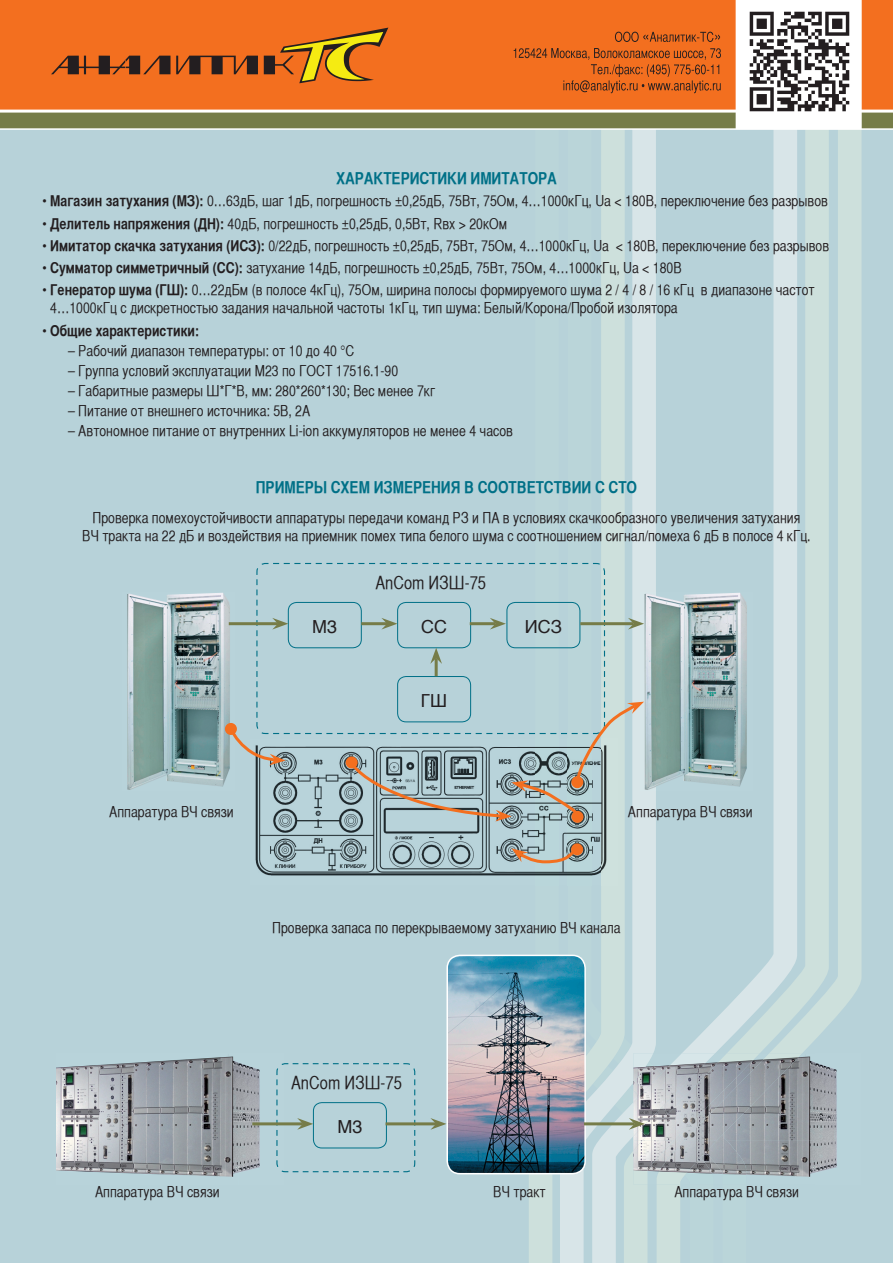
<style>
.page{position:relative;width:893px;height:1263px;background:#fff}
.page>*{position:absolute;margin:0;border:0;box-sizing:border-box;transform-origin:0 0}
.t1{font:18px "Helvetica CY Plain";color:#231e20}
.t2{font:18px "Helvetica";color:#231e20}
.t3{font:16.5px "Helvetica CY Bold";color:#007087}
.t4{font:15px/18px "Helvetica CY Plain";color:#231e20}
.t5{font:15px "Helvetica CY Bold";color:#231e20}
.s1{font-family:"Helvetica CY Bold"}
.s2{font-family:"Helvetica CY Plain"}
</style>
<div class="page">
<div style="left:0;top:115px;width:893px;height:1148px;background:#b7d2d9"></div>
<svg style="left:829px;top:130px;width:32px;height:894px;fill:#cde0dc"></svg>
<svg style="left:797px;top:130px;width:32px;height:923px;fill:#cde0dc"></svg>
<svg style="left:657px;top:130px;width:140px;height:1133px"></svg>
<svg style="left:625px;top:130px;width:31px;height:1133px;fill:#d8e5e8"></svg>
<svg style="left:529px;top:130px;width:96px;height:1133px"></svg>
<div style="left:0;top:0;width:893px;height:122px;background:#f36f1f"></div>
<svg style="left:176px;top:56px;width:82px;height:18px"></svg>
<svg style="left:51px;top:56px;width:119px;height:18px"></svg>
<svg style="left:264px;top:28px;width:124px;height:55px"></svg>
<div style="left:0;top:111px;width:893px;height:18px;background:#767c48"></div>
<hr style="left:0;top:110px;width:893px;height:3px;background:#fff">
<hr style="left:0;top:128px;width:893px;height:2px;background:#fff">
<svg style="left:514px;top:48px;width:207px;height:45px"></svg>
<svg style="left:615px;top:32px;width:105px;height:10px"></svg>
<svg style="left:736px;top:0;width:126px;height:129px;background:#bab8b9"></svg>
<img style="left:255px;top:821px;width:363px;height:65px">
<img style="left:535px;top:821px;width:24px;height:65px">
<img style="left:568px;top:821px;width:24px;height:65px">
<img style="left:127px;top:593px;width:100px;height:197px">
<img style="left:644px;top:593px;width:108px;height:197px">
<svg style="left:256px;top:562px;width:350px;height:15px"></svg>
<svg style="left:225px;top:723px;width:12px;height:12px"></svg>
<div style="left:571px;top:811px;width:12px;height:12px;background:#f36f1f;border-radius:50%"></div>
<svg style="left:571px;top:843px;width:12px;height:12px"></svg>
<svg style="left:512px;top:845px;width:69px;height:20px"></svg>
<svg style="left:227px;top:577px;width:417px;height:244px"></svg>
<img style="left:746px;top:1056px;width:91px;height:128px">
<img style="left:717px;top:1141px;width:29px;height:43px">
<img style="left:760px;top:1053px;width:42px;height:44px">
<img style="left:715px;top:1053px;width:45px;height:88px">
<img style="left:674px;top:1141px;width:43px;height:43px">
<img style="left:642px;top:1097px;width:75px;height:44px">
<img style="left:633px;top:1140px;width:41px;height:44px">
<img style="left:633px;top:1053px;width:82px;height:83px">
<img style="left:633px;top:1053px;width:20px;height:30px">
<img style="left:449px;top:955px;width:136px;height:219px">
<div style="left:446px;top:955px;width:140px;height:219px;border:2px solid #fff;border-radius:13px"></div>
<img style="left:56px;top:1056px;width:220px;height:121px">
<hr style="left:252px;top:1122px;width:51px;height:3px;background:#767c48">
<svg style="left:276px;top:1063px;width:140px;height:110px"></svg>
<hr style="left:386px;top:1122px;width:50px;height:3px;background:#767c48">
<svg style="left:430px;top:1118px;width:16px;height:12px"></svg>
<hr style="left:584px;top:1122px;width:50px;height:3px;background:#767c48">
<svg style="left:629px;top:1118px;width:16px;height:12px"></svg>
<p class="t3" style="left:336px;top:168px;width:222px">ХАРАКТЕРИСТИКИ ИМИТАТОРА</p>
<p class="t4" style="left:43px;top:192px;width:787px">• <span class="s1">Магазин затухания (МЗ):</span> 0…63дБ, шаг 1дБ, погрешность ±0,25дБ, 75Вт, 75Ом, 4…1000кГц, Ua &lt; 180В, переключение без разрывов</p>
<p class="t4" style="left:43px;top:214px;width:466px">• <span class="s1">Делитель напряжения (ДН):</span> 40дБ, погрешность ±0,25дБ, 0,5Вт, Rвх &gt; 20кОм</p>
<p class="t4" style="left:43px;top:237px;width:788px">• <span class="s1">Имитатор скачка затухания (ИСЗ):</span> 0/22дБ, погрешность ±0,25дБ, 75Вт, 75Ом, 4…1000кГц, Ua &lt; 180В, переключение без разрывов</p>
<p class="t4" style="left:43px;top:259px;width:641px">• <span class="s1">Сумматор симметричный (СС):</span> затухание 14дБ, погрешность ±0,25дБ, 75Вт, 75Ом, 4…1000кГц, Ua &lt; 180В</p>
<p class="t4" style="left:50px;top:281px;width:766px;text-indent:-8px">• <span class="s1">Генератор шума (ГШ):</span> 0…22дБм (в полосе 4кГц), 75Ом, ширина полосы формируемого шума 2 / 4 / 8 / 16 кГц в диапазоне частот<br>4…1000кГц с дискретностью задания начальной частоты 1кГц, тип шума: Белый/Корона/Пробой изолятора</p>
<p class="t5" style="left:43px;top:321px;width:158px"><span class="s2">•</span> Общие характеристики:</p>
<p class="t4" style="left:68px;top:341px;width:288px">– Рабочий диапазон температуры: от 10 до 40 °С</p>
<p class="t4" style="left:68px;top:362px;width:332px">– Группа условий эксплуатации М23 по ГОСТ 17516.1-90</p>
<p class="t4" style="left:68px;top:382px;width:369px">– Габаритные размеры Ш*Г*В, мм: 280*260*130; Вес менее 7кг</p>
<p class="t4" style="left:68px;top:402px;width:244px">– Питание от внешнего источника: 5В, 2А</p>
<p class="t4" style="left:68px;top:422px;width:447px">– Автономное питание от внутренних Li-ion аккумуляторов не менее 4 часов</p>
<p class="t3" style="left:256px;top:477px;width:383px">ПРИМЕРЫ СХЕМ ИЗМЕРЕНИЯ В СООТВЕТСТВИИ С СТО</p>
<p class="t4" style="left:82px;top:509px;width:730px;text-align:center">Проверка помехоустойчивости аппаратуры передачи команд РЗ и ПА в условиях скачкообразного увеличения затухания<br>ВЧ тракта на 22 дБ и воздействия на приемник помех типа белого шума с соотношением сигнал/помеха 6 дБ в полосе 4 кГц.</p>
<p class="t2" style="left:312px;top:613px;width:27px">М3</p>
<p class="t1" style="left:375px;top:572px;width:112px">AnCom ИЗШ-75</p>
<p class="t2" style="left:421px;top:613px;width:27px">СС</p>
<p class="t2" style="left:421px;top:687px;width:28px">ГШ</p>
<p class="t2" style="left:525px;top:613px;width:38px">ИСЗ</p>
<p class="t4" style="left:109px;top:802px;width:126px">Аппаратура ВЧ связи</p>
<p class="t4" style="left:628px;top:802px;width:126px">Аппаратура ВЧ связи</p>
<p class="t4" style="left:272px;top:918px;width:350px">Проверка запаса по перекрываемому затуханию ВЧ канала</p>
<p class="t1" style="left:291px;top:1072px;width:112px">AnCom ИЗШ-75</p>
<p class="t2" style="left:337px;top:1113px;width:27px">M3</p>
<p class="t4" style="left:95px;top:1183px;width:126px">Аппаратура ВЧ связи</p>
<p class="t4" style="left:493px;top:1183px;width:54px">ВЧ тракт</p>
<p class="t4" style="left:674px;top:1183px;width:126px">Аппаратура ВЧ связи</p>
</div>
